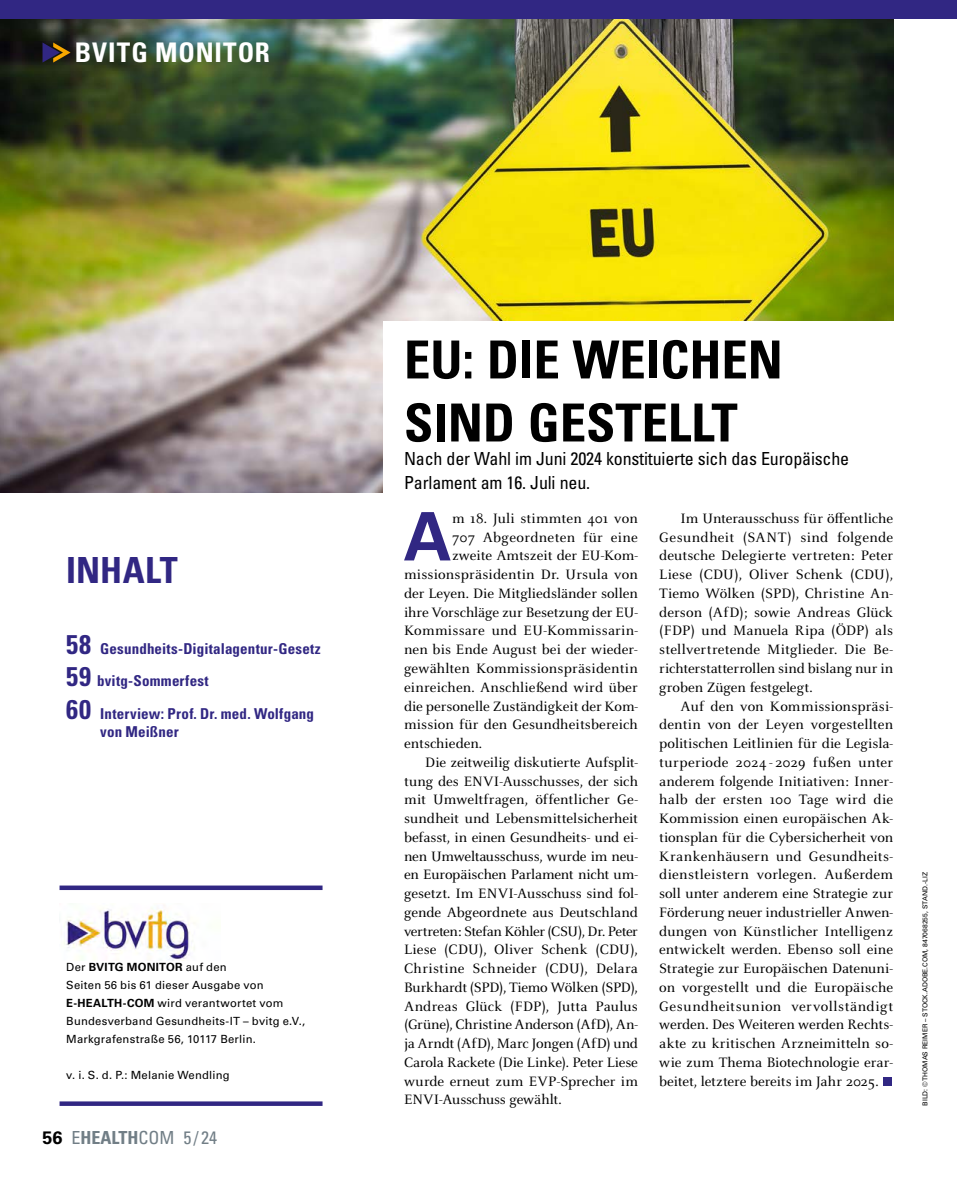
<style>
.page{position:relative;width:957px;height:1191px;background:#fff}
.page>*{position:absolute;margin:0;border:0;box-sizing:border-box;transform-origin:0 0}
.t1{font:700 66.9px "Univers LT Std";color:#312783}
.t2{font:700 condensed 52.5px/63px "Univers LT Std";color:#000}
.t3{font:700 condensed 36px "Univers LT Std";color:#312783}
.t4{font:700 condensed 27px "Univers LT Std";letter-spacing:.03em;color:#fff}
.t5{font:condensed 18px/24px "Univers LT Std";letter-spacing:-.01em;color:#000}
.t6{font:condensed 18px "Univers LT Std";color:#717e86}
.t7{font:15px/18.8px "Celeste OT";color:#000;text-align:justify}
.t8{font:700 condensed 15px/32.5px "Univers LT Std";letter-spacing:.01em;color:#312783}
.t9{font:15px "Celeste OT";letter-spacing:-.035em;color:#000}
.t10{font:15px "Celeste OT";letter-spacing:-.025em;color:#000}
.t11{font:15px "Celeste OT";letter-spacing:-.02em;color:#000}
.t12{font:15px "Celeste OT";letter-spacing:.025em;color:#000}
.t13{font:11.25px/18px "Univers LT Std";letter-spacing:.02em;color:#000}
.t14{font:6.75px "Univers LT Std";color:#000}
.s1{font-size:27px}
.s2{font-weight:700}
.s3{font-weight:700;font-stretch:normal;color:#000}
</style>
<div class="page">
<div style="left:0;top:0;width:957px;height:19px;background:#312783"></div>
<img style="left:0;top:19px;width:893px;height:474px">
<div style="left:383px;top:321px;width:524px;height:268px;background:#fff"></div>
<svg style="left:43px;top:43px;width:28px;height:20px"></svg>
<div style="left:60px;top:885px;width:262px;height:5px;background:#312783"></div>
<div style="left:60px;top:1101px;width:262px;height:5px;background:#312783"></div>
<img style="left:63px;top:905px;width:132px;height:55px">
<div style="left:883px;top:1077px;width:8px;height:8px;background:#312783"></div>
<h3 class="t4" style="left:75px;top:36px;width:197px">BVITG MONITOR</h3>
<h3 class="t3" style="left:66px;top:548px;width:113px">INHALT</h3>
<p class="t8" style="left:66px;top:632px;width:256px"><span class="s1">58</span> Gesundheits-Digitalagentur-Gesetz<br><span class="s1">59</span> bvitg-Sommerfest<br><span class="s1">60</span> Interview: Prof. Dr. med. Wolfgang</p>
<p class="t8" style="left:100px;top:716px;width:80px">von Meißner</p>
<p class="t13" style="left:66px;top:958px;width:240px">Der <span class="s2">BVITG MONITOR</span> auf den<br>Seiten 56 bis 61 dieser Ausgabe von <span class="s2">E-HEALTH-COM</span> wird verantwortet vom Bundesverband Gesundheits-IT – bvitg e.V., Markgrafenstraße 56, 10117 Berlin.</p>
<p class="t13" style="left:66px;top:1066px;width:165px">v. i. S. d. P.: Melanie Wendling</p>
<p class="t6" style="left:43px;top:1126px;width:176px"><span class="s3">56</span> E<span class="s2">HEALTH</span>COM 5 / 24</p>
<h2 class="t2" style="left:404px;top:328px;width:380px">EU: DIE WEICHEN<br>SIND GESTELLT</h2>
<p class="t5" style="left:404px;top:447px;width:447px">Nach der Wahl im Juni 2024 konstituierte sich das Europäische<br>Parlament am 16. Juli neu.</p>
<h1 class="t1" style="left:404px;top:497px;width:50px">A</h1>
<p class="t7" style="left:452px;top:509px;width:188px">m 18. Juli stimmten 401 von</p>
<p class="t12" style="left:452px;top:528px;width:187px">707 Abgeordneten für eine</p>
<p class="t7" style="left:452px;top:546px;width:187px">zweite Amtszeit der EU-Kom-</p>
<p class="t7" style="left:404px;top:565px;width:235px">missionspräsidentin Dr. Ursula von</p>
<p class="t7" style="left:404px;top:584px;width:235px">der Leyen. Die Mitgliedsländer sollen</p>
<p class="t7" style="left:404px;top:602px;width:235px">ihre Vorschläge zur Besetzung der EU-</p>
<p class="t7" style="left:404px;top:621px;width:235px">Kommissare und EU-Kommissarin-</p>
<p class="t7" style="left:404px;top:640px;width:235px">nen bis Ende August bei der wieder-</p>
<p class="t7" style="left:404px;top:659px;width:235px">gewählten Kommissionspräsidentin</p>
<p class="t7" style="left:404px;top:677px;width:235px">einreichen. Anschließend wird über</p>
<p class="t7" style="left:404px;top:696px;width:236px">die personelle Zuständigkeit der Kom-</p>
<p class="t7" style="left:404px;top:715px;width:235px">mission für den Gesundheitsbereich</p>
<p class="t7" style="left:404px;top:734px;width:80px">entschieden.</p>
<p class="t7" style="left:425px;top:752px;width:214px">Die zeitweilig diskutierte Aufsplit-</p>
<p class="t7" style="left:404px;top:771px;width:235px">tung des ENVI-Ausschusses, der sich</p>
<p class="t7" style="left:404px;top:790px;width:235px">mit Umweltfragen, öffentlicher Ge-</p>
<p class="t7" style="left:404px;top:809px;width:235px">sundheit und Lebensmittelsicherheit</p>
<p class="t7" style="left:404px;top:827px;width:235px">befasst, in einen Gesundheits- und ei-</p>
<p class="t11" style="left:404px;top:847px;width:235px">nen Umweltausschuss, wurde im neu-</p>
<p class="t7" style="left:404px;top:865px;width:235px">en Europäischen Parlament nicht um-</p>
<p class="t7" style="left:404px;top:884px;width:235px">gesetzt. Im ENVI-Ausschuss sind fol-</p>
<p class="t7" style="left:404px;top:902px;width:235px">gende Abgeordnete aus Deutschland</p>
<p class="t9" style="left:404px;top:922px;width:235px">vertreten: Stefan Köhler (CSU), Dr. Peter</p>
<p class="t7" style="left:404px;top:940px;width:235px">Liese (CDU), Oliver Schenk (CDU),</p>
<p class="t7" style="left:404px;top:959px;width:235px">Christine Schneider (CDU), Delara</p>
<p class="t10" style="left:404px;top:978px;width:235px">Burkhardt (SPD), Tiemo Wölken (SPD),</p>
<p class="t7" style="left:404px;top:996px;width:235px">Andreas Glück (FDP), Jutta Paulus</p>
<p class="t7" style="left:404px;top:1015px;width:235px">(Grüne), Christine Anderson (AfD), An-</p>
<p class="t7" style="left:404px;top:1034px;width:235px">ja Arndt (AfD), Marc Jongen (AfD) und</p>
<p class="t7" style="left:404px;top:1052px;width:235px">Carola Rackete (Die Linke). Peter Liese</p>
<p class="t7" style="left:404px;top:1071px;width:235px">wurde erneut zum EVP-Sprecher im</p>
<p class="t7" style="left:404px;top:1090px;width:159px">ENVI-Ausschuss gewählt.</p>
<p class="t7" style="left:659px;top:509px;width:235px;text-indent:21px">Im Unterausschuss für öffentliche Gesundheit (SANT) sind folgende deutsche Delegierte vertreten: Peter Liese (CDU), Oliver Schenk (CDU), Tiemo Wölken (SPD), Christine An&shy;derson (AfD); sowie Andreas Glück (FDP) und Manuela Ripa (ÖDP) als stellvertretende Mitglieder. Die Be&shy;richterstatterrollen sind bislang nur in groben Zügen festgelegt.</p>
<p class="t7" style="left:659px;top:696px;width:235px;text-indent:21px">Auf den von Kommissionspräsi&shy;dentin von der Leyen vorgestellten politischen Leitlinien für die Legisla&shy;turperiode 2024 - 2029 fußen unter anderem folgende Initiativen: Inner&shy;halb der ersten 100 Tage wird die Kommission einen europäischen Ak&shy;tionsplan für die Cybersicherheit von Krankenhäusern und Gesundheits&shy;dienstleistern vorlegen. Außerdem soll unter anderem eine Strategie zur Förderung neuer industrieller Anwen&shy;dungen von Künstlicher Intelligenz entwickelt werden. Ebenso soll eine Strategie zur Europäischen Datenuni&shy;on vorgestellt und die Europäische Gesundheitsunion vervollständigt werden. Des Weiteren werden Rechts&shy;akte zu kritischen Arzneimitteln so&shy;wie zum Thema Biotechnologie erar&shy;beitet, letztere bereits im Jahr 2025.</p>
<p class="t14" style="left:921px;top:1105px;width:235px;rotate:-90deg">BILD: © THOMAS REIMER – STOCK.ADOBE.COM, 847068255, STAND.-LIZ</p>
</div>
